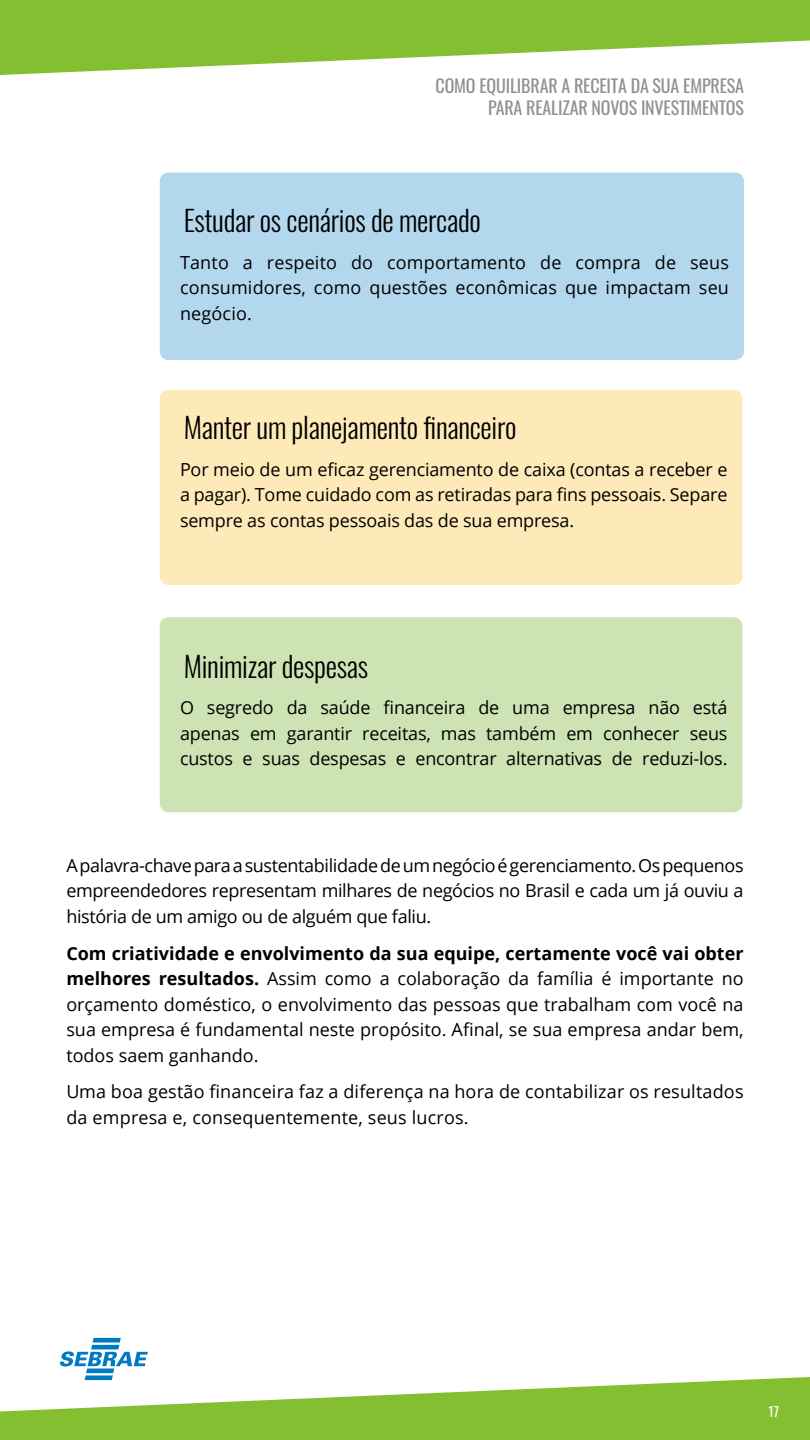
<style>
.page{position:relative;width:810px;height:1440px;background:#fff}
.page>*{position:absolute;margin:0;border:0;box-sizing:border-box;transform-origin:0 0}
.t1{font:300 28.5px "Oswald";letter-spacing:-.01em;color:#000}
.t2{font:18px/25.5px "Open Sans";color:#000;text-align:justify}
.t3{font:18px/22.5px "Oswald";letter-spacing:-.01em;color:#919191;text-align:right}
.t4{font:13.5px "Oswald";color:#fff}
.s1{font-weight:700}
</style>
<div class="page">
<div style="left:160px;top:617px;width:582px;height:195px;background:#cde3b3;border-radius:9px"></div>
<div style="left:160px;top:172px;width:584px;height:188px;background:#b3d7ed;border-radius:9px"></div>
<div style="left:160px;top:390px;width:583px;height:195px;background:#fee9b8;border-radius:9px"></div>
<svg style="left:0;top:0;width:810px;height:75px;fill:#84bf31"></svg>
<svg style="left:0;top:1377px;width:810px;height:63px;fill:#84bf31"></svg>
<svg style="left:60px;top:1338px;width:88px;height:42px"></svg>
<p class="t3" style="left:436px;top:72px;width:310px">COMO EQUILIBRAR A RECEITA DA SUA EMPRESA<br>PARA REALIZAR NOVOS INVESTIMENTOS</p>
<h1 class="t1" style="left:184px;top:195px;width:299px">Estudar os cenários de mercado</h1>
<p class="t2" style="left:180px;top:249px;width:550px">Tanto a respeito do comportamento de compra de seus consumidores, como questões econômicas que impactam seu negócio.</p>
<h1 class="t1" style="left:184px;top:402px;width:334px">Manter um planejamento financeiro</h1>
<p class="t2" style="left:180px;top:456px;width:549px">Por meio de um eficaz gerenciamento de caixa (contas a receber e a pagar). Tome cuidado com as retiradas para fins pessoais. Separe sempre as contas pessoais das de sua empresa.</p>
<h1 class="t1" style="left:184px;top:641px;width:186px">Minimizar despesas</h1>
<p class="t2" style="left:180px;top:695px;width:549px">O segredo da saúde financeira de uma empresa não está apenas em garantir receitas, mas também em conhecer seus custos e suas despesas e encontrar alternativas de reduzi-los.</p>
<p class="t2" style="left:66px;top:852px;width:679px">A palavra-chave para a sustentabilidade de um negócio é gerenciamento. Os pequenos empreendedores representam milhares de negócios no Brasil e cada um já ouviu a história de um amigo ou de alguém que faliu.</p>
<p class="t2" style="left:66px;top:940px;width:679px"><span class="s1">Com criatividade e envolvimento da sua equipe, certamente você vai obter melhores resultados.</span> Assim como a colaboração da família é importante no orçamento doméstico, o envolvimento das pessoas que trabalham com você na sua empresa é fundamental neste propósito. Afinal, se sua empresa andar bem, todos saem ganhando.</p>
<p class="t2" style="left:66px;top:1079px;width:679px">Uma boa gestão financeira faz a diferença na hora de contabilizar os resultados da empresa e, consequentemente, seus lucros.</p>
<p class="t4" style="left:768px;top:1399px;width:12px">17</p>
</div>
